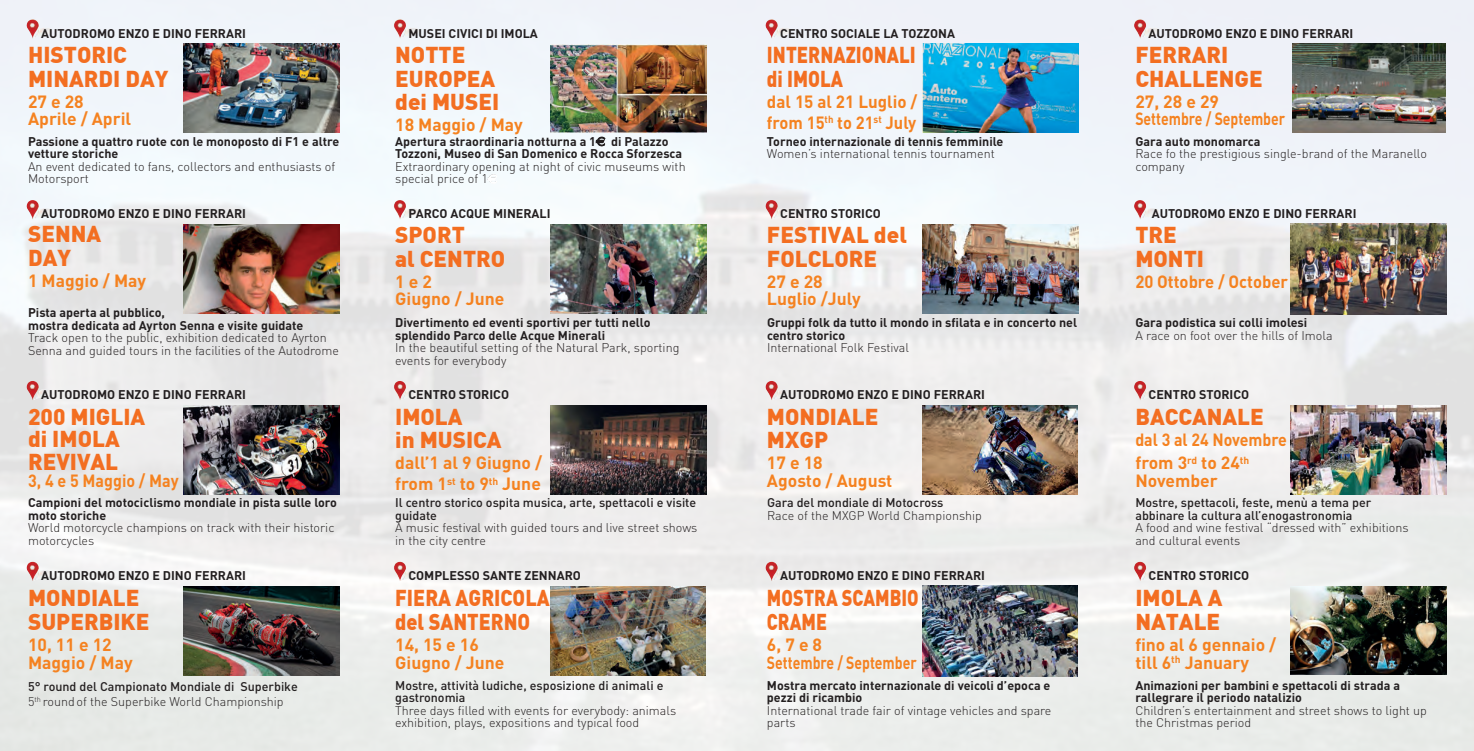
<style>
.page{position:relative;width:1474px;height:751px;background:#fff}
.page>*{position:absolute;margin:0;border:0;box-sizing:border-box;transform-origin:0 0}
.t1{font:900 22.5px/23.8px "DIN";color:#f36e21}
.t2{font:900 22.5px/23.8px "DIN";color:#f36e21;scale:.88 1}
.t3{font:900 22.5px/23.8px "DIN";color:#f36e21;scale:.83 1}
.t4{font:900 22.5px/23.8px "DIN";color:#f36e21;scale:.8 1}
.t5{font:700 17.5px/17.5px "DIN";color:#f58220}
.t6{font:700 17.5px/23.8px "DIN";color:#f58220;scale:.91 1}
.t7{font:700 17.5px "DIN";color:#f58220;scale:.95 1}
.t8{font:700 17.5px "DIN";color:#f58220;scale:.92 1}
.t9{font:700 12.5px/12.5px "DIN";color:#231f20}
.t10{font:300 12.5px/12.5px "DIN";color:#231f20}
.t11{font:500 12.5px/12.5px "DIN";color:#231f20}
.s1{font-family:"Euro Sans";font-weight:400}
.s2{font-weight:300}
</style>
<div class="page">
<img style="left:0;top:0;width:1473px;height:751px">
<img style="left:1290px;top:224px;width:156px;height:90px">
<img style="left:1292px;top:44px;width:153px;height:89px">
<svg style="left:596px;top:137px;width:9px;height:9px"></svg>
<svg style="left:488px;top:174px;width:9px;height:9px"></svg>
<img style="left:183px;top:44px;width:156px;height:89px">
<img style="left:550px;top:44px;width:156px;height:89px">
<img style="left:922px;top:44px;width:156px;height:89px">
<img style="left:26px;top:19px;width:26px;height:20px">
<img style="left:393px;top:19px;width:25px;height:20px">
<img style="left:765px;top:19px;width:25px;height:20px">
<img style="left:1134px;top:19px;width:24px;height:20px">
<img style="left:183px;top:225px;width:156px;height:88px">
<img style="left:550px;top:225px;width:156px;height:88px">
<img style="left:922px;top:225px;width:156px;height:88px">
<img style="left:26px;top:200px;width:26px;height:20px">
<img style="left:393px;top:200px;width:25px;height:20px">
<img style="left:765px;top:200px;width:25px;height:20px">
<img style="left:1134px;top:200px;width:24px;height:20px">
<img style="left:183px;top:405px;width:156px;height:89px">
<img style="left:550px;top:405px;width:156px;height:89px">
<img style="left:922px;top:405px;width:155px;height:89px">
<img style="left:1290px;top:405px;width:156px;height:89px">
<img style="left:26px;top:381px;width:26px;height:19px">
<img style="left:393px;top:381px;width:25px;height:19px">
<img style="left:765px;top:381px;width:25px;height:19px">
<img style="left:1134px;top:381px;width:24px;height:19px">
<img style="left:183px;top:586px;width:156px;height:89px">
<img style="left:550px;top:586px;width:156px;height:89px">
<img style="left:1290px;top:586px;width:156px;height:88px">
<img style="left:26px;top:561px;width:26px;height:20px">
<img style="left:393px;top:561px;width:25px;height:20px">
<img style="left:765px;top:561px;width:25px;height:20px">
<img style="left:1134px;top:561px;width:24px;height:20px">
<img style="left:922px;top:585px;width:155px;height:91px">
<svg style="left:0;top:0;width:4px;height:4px"></svg>
<svg style="left:0;top:747px;width:4px;height:4px"></svg>
<svg style="left:1469px;top:0;width:5px;height:4px"></svg>
<svg style="left:1469px;top:747px;width:5px;height:4px"></svg>
<p class="t9" style="left:41px;top:26px;width:206px">AUTODROMO ENZO E DINO FERRARI</p>
<p class="t9" style="left:408px;top:26px;width:131px">MUSEI CIVICI DI IMOLA</p>
<p class="t9" style="left:780px;top:26px;width:176px">CENTRO SOCIALE LA TOZZONA</p>
<p class="t9" style="left:1148px;top:26px;width:206px">AUTODROMO ENZO E DINO FERRARI</p>
<h1 class="t1" style="left:28px;top:42px;width:142px">HISTORIC<br>MINARDI DAY</h1>
<h2 class="t5" style="left:28px;top:92px;width:105px">27 e 28<br>Aprile / April</h2>
<p class="t9" style="left:28px;top:134px;width:313px">Passione a quattro ruote con le monoposto di F1 e altre vetture storiche</p>
<p class="t10" style="left:28px;top:160px;width:309px">An event dedicated to fans, collectors and enthusiasts of<br>Motorsport</p>
<h1 class="t1" style="left:395px;top:42px;width:106px">NOTTE<br>EUROPEA dei MUSEI</h1>
<h2 class="t5" style="left:395px;top:116px;width:129px">18 Maggio / May</h2>
<p class="t9" style="left:395px;top:134px;width:288px">Apertura straordinaria notturna a 1<span class="s1">€</span> di Palazzo<br>Tozzoni, Museo di San Domenico e Rocca Sforzesca</p>
<p class="t10" style="left:395px;top:160px;width:292px">Extraordinary opening at night of civic museums with special price of 1<span class="s1">e</span></p>
<h1 class="t3" style="left:767px;top:42px;width:181px">INTERNAZIONALI di IMOLA</h1>
<h2 class="t5" style="left:767px;top:90px;width:152px;line-height:21px">dal 15 al 21 Luglio / from 15<sup>th</sup> to 21<sup>st</sup> July</h2>
<p class="t9" style="left:767px;top:134px;width:238px">Torneo internazionale di tennis femminile</p>
<p class="t10" style="left:767px;top:147px;width:229px">Women’s international tennis tournament</p>
<h1 class="t1" style="left:1135px;top:42px;width:129px">FERRARI<br>CHALLENGE</h1>
<h2 class="t5" style="left:1135px;top:92px;width:151px">27, 28 e 29<br>Settembre / September</h2>
<p class="t9" style="left:1135px;top:134px;width:127px">Gara auto monomarca</p>
<p class="t10" style="left:1135px;top:147px;width:293px">Race fo the prestigious single-brand of the Maranello company</p>
<p class="t9" style="left:41px;top:207px;width:206px">AUTODROMO ENZO E DINO FERRARI</p>
<p class="t9" style="left:408px;top:207px;width:144px">PARCO ACQUE MINERALI</p>
<p class="t9" style="left:780px;top:207px;width:102px">CENTRO STORICO</p>
<p class="t9" style="left:1151px;top:207px;width:206px">AUTODROMO ENZO E DINO FERRARI</p>
<h1 class="t1" style="left:28px;top:221px;width:75px">SENNA<br>DAY</h1>
<h2 class="t5" style="left:28px;top:271px;width:120px">1 Maggio / May</h2>
<p class="t9" style="left:28px;top:306px;width:277px">Pista aperta al pubblico,<br>mostra dedicata ad Ayrton Senna e visite guidate</p>
<p class="t10" style="left:28px;top:331px;width:312px">Track open to the public, exhibition dedicated to Ayrton<br>Senna and guided tours in the facilities of the Autodrome</p>
<h1 class="t1" style="left:395px;top:222px;width:112px">SPORT<br>al CENTRO</h1>
<h2 class="t5" style="left:395px;top:272px;width:111px">1 e 2<br>Giugno / June</h2>
<p class="t9" style="left:395px;top:316px;width:257px">Divertimento ed eventi sportivi per tutti nello splendido Parco delle Acque Minerali</p>
<p class="t10" style="left:395px;top:341px;width:286px">In the beautiful setting of the Natural Park, sporting events for everybody</p>
<h1 class="t1" style="left:767px;top:222px;width:141px">FESTIVAL del<br>FOLCLORE</h1>
<h2 class="t5" style="left:767px;top:272px;width:95px">27 e 28<br>Luglio /July</h2>
<p class="t9" style="left:767px;top:316px;width:312px">Gruppi folk da tutto il mondo in sfilata e in concerto nel centro storico</p>
<p class="t10" style="left:767px;top:341px;width:143px">International Folk Festival</p>
<h1 class="t1" style="left:1135px;top:222px;width:70px">TRE<br>MONTI</h1>
<h2 class="t7" style="left:1135px;top:270px;width:162px">20 Ottobre / October</h2>
<p class="t9" style="left:1135px;top:316px;width:173px">Gara podistica sui colli imolesi</p>
<p class="t10" style="left:1135px;top:328px;width:199px">A race on foot over the hills of Imola</p>
<p class="t9" style="left:41px;top:388px;width:206px">AUTODROMO ENZO E DINO FERRARI</p>
<p class="t9" style="left:408px;top:388px;width:102px">CENTRO STORICO</p>
<p class="t9" style="left:780px;top:388px;width:206px">AUTODROMO ENZO E DINO FERRARI</p>
<p class="t9" style="left:1148px;top:388px;width:102px">CENTRO STORICO</p>
<h1 class="t1" style="left:28px;top:404px;width:119px;line-height:22.5px">200 MIGLIA di IMOLA<br>REVIVAL</h1>
<h2 class="t8" style="left:28px;top:469px;width:165px">3, 4 e 5 Maggio / May</h2>
<p class="t9" style="left:28px;top:496px;width:310px">Campioni del motociclismo mondiale in pista sulle loro moto storiche</p>
<p class="t10" style="left:28px;top:521px;width:308px">World motorcycle champions on track with their historic motorcycles</p>
<h1 class="t1" style="left:395px;top:403px;width:108px">IMOLA<br>in MUSICA</h1>
<h2 class="t5" style="left:395px;top:451px;width:149px;line-height:21px">dall’1 al 9 Giugno / from 1<sup>st</sup> to 9<sup>th</sup> June</h2>
<p class="t11" style="left:395px;top:496px;width:302px">Il centro storico ospita musica, arte, spettacoli e visite guidate</p>
<p class="t10" style="left:395px;top:521px;width:304px">A music festival with guided tours and live street shows in the city centre</p>
<h1 class="t1" style="left:767px;top:403px;width:113px">MONDIALE<br>MXGP</h1>
<h2 class="t5" style="left:767px;top:453px;width:127px">17 e 18<br>Agosto / August</h2>
<p class="t11" style="left:767px;top:496px;width:178px">Gara del mondiale di Motocross</p>
<p class="t10" style="left:767px;top:509px;width:216px">Race of the MXGP World Championship</p>
<h1 class="t1" style="left:1135px;top:403px;width:130px">BACCANALE</h1>
<h2 class="t6" style="left:1135px;top:426px;width:168px">dal 3 al 24 Novembre from 3<sup>rd</sup> to 24<sup>th</sup></h2>
<h2 class="t5" style="left:1135px;top:471px;width:84px">November</h2>
<p class="t11" style="left:1135px;top:496px;width:237px">Mostre, spettacoli, feste, menù a tema per abbinare la cultura all’enogastronomia</p>
<p class="t10" style="left:1135px;top:521px;width:275px">A food and wine festival “dressed with” exhibitions and cultural events</p>
<p class="t9" style="left:41px;top:568px;width:206px">AUTODROMO ENZO E DINO FERRARI</p>
<p class="t9" style="left:408px;top:568px;width:174px">COMPLESSO SANTE ZENNARO</p>
<p class="t9" style="left:780px;top:568px;width:206px">AUTODROMO ENZO E DINO FERRARI</p>
<p class="t9" style="left:1148px;top:568px;width:102px">CENTRO STORICO</p>
<h1 class="t1" style="left:28px;top:585px;width:123px">MONDIALE<br>SUPERBIKE</h1>
<h2 class="t5" style="left:28px;top:635px;width:106px">10, 11 e 12<br>Maggio / May</h2>
<h1 class="t2" style="left:395px;top:585px;width:177px">FIERA AGRICOLA del SANTERNO</h1>
<h2 class="t5" style="left:395px;top:635px;width:111px">14, 15 e 16<br>Giugno / June</h2>
<p class="t11" style="left:28px;top:678px;width:271px;line-height:15px">5° round del Campionato Mondiale di Superbike<br><span class="s2">5</span><sup>th</sup> <span class="s2">round of the Superbike World Championship</span></p>
<p class="t11" style="left:395px;top:678px;width:270px">Mostre, attività ludiche, esposizione di animali e gastronomia</p>
<p class="t10" style="left:395px;top:704px;width:282px">Three days filled with events for everybody: animals exhibition, plays, expositions and typical food</p>
<h1 class="t4" style="left:767px;top:585px;width:191px">MOSTRA SCAMBIO<br>CRAME</h1>
<h2 class="t5" style="left:767px;top:635px;width:151px">6, 7 e 8<br>Settembre / September</h2>
<p class="t9" style="left:767px;top:678px;width:285px">Mostra mercato internazionale di veicoli d’epoca e pezzi di ricambio</p>
<p class="t10" style="left:767px;top:704px;width:286px">International trade fair of vintage vehicles and spare parts</p>
<h1 class="t1" style="left:1135px;top:585px;width:89px">IMOLA A<br>NATALE</h1>
<h2 class="t5" style="left:1135px;top:635px;width:142px">fino al 6 gennaio / till 6<sup>th</sup> January</h2>
<p class="t9" style="left:1135px;top:678px;width:266px">Animazioni per bambini e spettacoli di strada a rallegrare il periodo natalizio</p>
<p class="t10" style="left:1135px;top:704px;width:293px">Children’s entertainment and street shows to light up the Christmas period</p>
</div>
